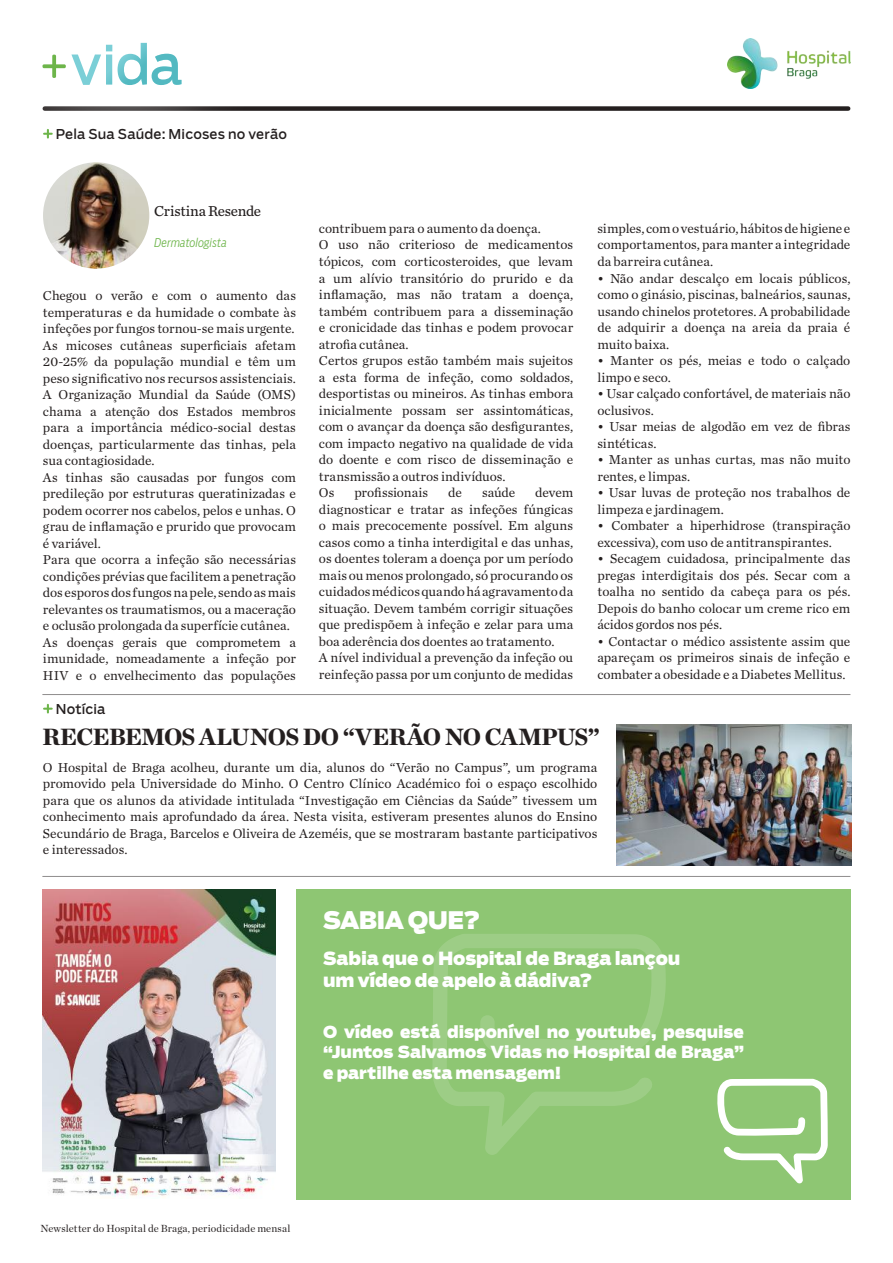
<style>
.page{position:relative;width:893px;height:1263px;background:#fff}
.page>*{position:absolute;margin:0;border:0;box-sizing:border-box;transform-origin:0 0}
.t1{font:900 24px "Chronicle Deck";letter-spacing:-.035em;color:#241f1f}
.t2{font:900 24px "Boomer";letter-spacing:-.035em;color:#fff}
.t3{font:900 18px/21.6px "Boomer";letter-spacing:-.01em;color:#fff}
.t4{font:900 16.5px/20.4px "Boomer";letter-spacing:-.005em;color:#fff;text-align:justify}
.t5{font:15px "Chronicle Text G3";letter-spacing:-.015em;color:#241f1f}
.t6{font:13.5px/16.5px "Chronicle Text G1";color:#241f1f}
.t7{font:13.5px "Boomer";letter-spacing:.01em;color:#241f1f}
.t8{font:italic 300 12px "Boomer Cond";color:#6db54a}
.t9{font:10.5px "Chronicle Deck";letter-spacing:.01em;color:#241f1f}
</style>
<div class="page">
<div style="left:45px;top:106px;width:803px;height:5px;background:#241f1f"></div>
<img style="left:727px;top:38px;width:123px;height:51px">
<div style="left:0;top:0;width:257px;height:164px;background:#fff"></div>
<svg style="left:43px;top:43px;width:139px;height:42px"></svg>
<hr style="left:42px;top:694px;width:808px;height:1px;background:#241f1f">
<hr style="left:42px;top:876px;width:808px;height:1px;background:#241f1f">
<img style="left:43px;top:162px;width:106px;height:107px;border-radius:53px">
<svg style="left:44px;top:130px;width:8px;height:8px"></svg>
<svg style="left:44px;top:705px;width:8px;height:7px"></svg>
<div style="left:296px;top:889px;width:554px;height:310px;background:#8ec673"></div>
<img style="left:617px;top:724px;width:234px;height:141px">
<img style="left:43px;top:889px;width:232px;height:309px">
<svg style="left:717px;top:1079px;width:111px;height:104px"></svg>
<svg style="left:433px;top:934px;width:233px;height:221px"></svg>
<p class="t7" style="left:56px;top:125px;width:233px">Pela Sua Saúde: Micoses no verão</p>
<p class="t5" style="left:154px;top:199px;width:108px">Cristina Resende</p>
<p class="t8" style="left:154px;top:235px;width:74px">Dermatologista</p>
<p class="t6" style="left:43px;top:287px;width:255px">Chegou o verão e com o aumento das temperaturas e da humidade o combate às infeções por fungos tornou-se mais urgente.<br>As micoses cutâneas superficiais afetam 20-25% da população mundial e têm um peso significativo nos recursos assistenciais.<br>A Organização Mundial da Saúde (OMS) chama a atenção dos Estados membros para a importância médico-social destas doenças, particularmente das tinhas, pela sua contagiosidade.<br>As tinhas são causadas por fungos com predileção por estruturas queratinizadas e podem ocorrer nos cabelos, pelos e unhas. O grau de inflamação e prurido que provocam é variável.<br>Para que ocorra a infeção são necessárias condições prévias que facilitem a penetração dos esporos dos fungos na pele, sendo as mais relevantes os traumatismos, ou a maceração e oclusão prolongada da superfície cutânea.<br>As doenças gerais que comprometem a imunidade, nomeadamente a infeção por HIV e o envelhecimento das populações</p>
<p class="t7" style="left:56px;top:700px;width:51px">Notícia</p>
<p class="t6" style="left:319px;top:219px;width:256px">contribuem para o aumento da doença.<br>O uso não criterioso de medicamentos tópicos, com corticosteroides, que levam a um alívio transitório do prurido e da inflamação, mas não tratam a doença, também contribuem para a disseminação e cronicidade das tinhas e podem provocar atrofia cutânea.<br>Certos grupos estão também mais sujeitos a esta forma de infeção, como soldados, desportistas ou mineiros. As tinhas embora inicialmente possam ser assintomáticas, com o avançar da doença são desfigurantes, com impacto negativo na qualidade de vida do doente e com risco de disseminação e transmissão a outros indivíduos.<br>Os</p>
<p class="t6" style="left:354px;top:483px;width:75px">profissionais</p>
<p class="t6" style="left:448px;top:483px;width:15px">de</p>
<p class="t6" style="left:482px;top:483px;width:35px">saúde</p>
<p class="t6" style="left:319px;top:483px;width:256px;text-indent:216px">devem diagnosticar e tratar as infeções fúngicas o mais precocemente possível. Em alguns casos como a tinha interdigital e das unhas, os doentes toleram a doença por um período mais ou menos prolongado, só procurando os cuidados médicos quando há agravamento da situação. Devem também corrigir situações que predispõem à infeção e zelar para uma boa aderência dos doentes ao tratamento.<br>A nível individual a prevenção da infeção ou reinfeção passa por um conjunto de medidas</p>
<p class="t6" style="left:597px;top:219px;width:255px;text-align:justify">simples, com o vestuário, hábitos de higiene e comportamentos, para manter a integridade da barreira cutânea.</p>
<p class="t6" style="left:597px;top:269px;width:255px;text-align:justify">• Não andar descalço em locais públicos, como o ginásio, piscinas, balneários, saunas, usando chinelos protetores. A probabilidade de adquirir a doença na areia da praia é muito baixa.</p>
<p class="t6" style="left:597px;top:351px;width:254px">• Manter os pés, meias e todo o calçado limpo e seco.</p>
<p class="t6" style="left:597px;top:384px;width:255px">• Usar calçado confortável, de materiais não oclusivos.</p>
<p class="t6" style="left:597px;top:417px;width:254px">• Usar meias de algodão em vez de fibras sintéticas.</p>
<p class="t6" style="left:597px;top:450px;width:255px">• Manter as unhas curtas, mas não muito rentes, e limpas.</p>
<p class="t6" style="left:597px;top:483px;width:255px">• Usar luvas de proteção nos trabalhos de limpeza e jardinagem.</p>
<p class="t6" style="left:597px;top:516px;width:254px">• Combater a hiperhidrose (transpiração excessiva), com uso de antitranspirantes.</p>
<p class="t6" style="left:597px;top:549px;width:255px;text-align:justify">• Secagem cuidadosa, principalmente das pregas interdigitais dos pés. Secar com a toalha no sentido da cabeça para os pés.<br>Depois do banho colocar um creme rico em ácidos gordos nos pés.</p>
<p class="t6" style="left:597px;top:632px;width:254px;text-align:justify">• Contactar o médico assistente assim que apareçam os primeiros sinais de infeção e combater a obesidade e a Diabetes Mellitus.</p>
<h1 class="t1" style="left:43px;top:717px;width:559px">RECEBEMOS ALUNOS DO “VERÃO NO CAMPUS”</h1>
<p class="t6" style="left:43px;top:758px;width:556px;text-align:justify">O Hospital de Braga acolheu, durante um dia, alunos do “Verão no Campus”, um programa promovido pela Universidade do Minho. O Centro Clínico Académico foi o espaço escolhido para que os alunos da atividade intitulada “Investigação em Ciências da Saúde” tivessem um conhecimento mais aprofundado da área. Nesta visita, estiveram presentes alunos do Ensino Secundário de Braga, Barcelos e Oliveira de Azeméis, que se mostraram bastante participativos e interessados.</p>
<h1 class="t2" style="left:323px;top:904px;width:159px">SABIA QUE?</h1>
<h2 class="t3" style="left:323px;top:947px;width:359px">Sabia que o Hospital de Braga lançou um vídeo de apelo à dádiva?</h2>
<p class="t4" style="left:323px;top:1021px;width:422px">O vídeo está disponível no youtube, pesquise “Juntos Salvamos Vidas no Hospital de Braga” e partilhe esta mensagem!</p>
<p class="t9" style="left:40px;top:1220px;width:252px">Newsletter do Hospital de Braga, periodicidade mensal</p>
</div>
